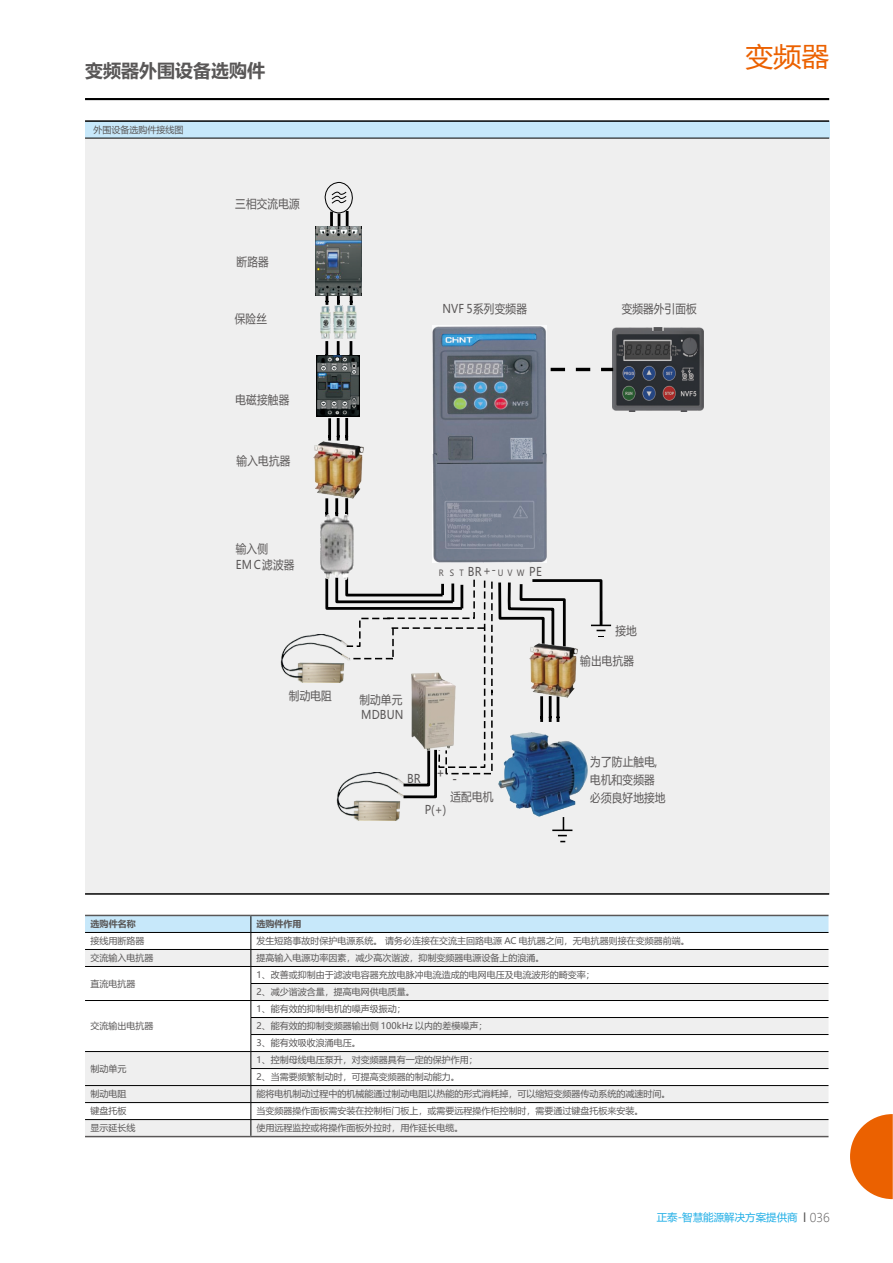
<style>
.page{position:relative;width:893px;height:1263px;background:#fff}
.page>*{position:absolute;margin:0;border:0;box-sizing:border-box;transform-origin:0 0}
.t1{font:27px "Microsoft Ya Hei";color:#eb6100}
.t2{font:700 18px "Microsoft Ya Hei";color:#595757}
.t3{font:12px/17.5px "Microsoft Ya Hei";letter-spacing:.02em;color:#5a5757;scale:.88 1}
.t4{font:10.5px "Microsoft Ya Hei";color:#20aee6}
.t5{font:9px "Microsoft Ya Hei";color:#595757}
.t6{font:700 9px "Microsoft Ya Hei";letter-spacing:.005em;color:#595757}
.t7{font:8.55px "Microsoft Ya Hei";color:#5a5757;scale:.88 1}
.s1{font-size:12px}
.s2{font-family:"Arial Unicode MS";font-size:13.2px}
.s3{font-size:12px;color:#595757}
.s4{font-weight:300;font-size:12px;color:#595757}
</style>
<div class="page">
<svg style="left:850px;top:1114px;width:43px;height:85px"></svg>
<hr style="left:85px;top:98px;width:744px;height:2px;background:#000">
<div style="left:85px;top:121px;width:744px;height:17px;background:#c7e8fa"></div>
<div style="left:85px;top:138px;width:744px;height:756px;background:#efefef"></div>
<hr style="left:85px;top:893px;width:744px;height:2px;background:#000">
<hr style="left:85px;top:120px;width:744px;height:2px;background:#000">
<hr style="left:85px;top:138px;width:744px;height:1px;background:#000">
<svg style="left:85px;top:915px;width:743px;height:221px"></svg>
<hr style="left:85px;top:1136px;width:166px;height:1px;background:#595757">
<hr style="left:251px;top:1136px;width:577px;height:1px;background:#595757">
<img style="left:336px;top:800px;width:65px;height:20px">
<img style="left:280px;top:635px;width:44px;height:48px">
<img style="left:613px;top:328px;width:90px;height:83px">
<hr style="left:325px;top:341px;width:3px;height:18px;background:#000">
<hr style="left:337px;top:341px;width:3px;height:17px;background:#000">
<svg style="left:350px;top:341px;width:2px;height:14px"></svg>
<hr style="left:330px;top:212px;width:3px;height:26px;background:#000">
<hr style="left:338px;top:214px;width:2px;height:24px;background:#000">
<hr style="left:346px;top:211px;width:3px;height:27px;background:#000">
<svg style="left:325px;top:182px;width:28px;height:31px"></svg>
<hr style="left:552px;top:829px;width:20px;height:2px;background:#000">
<svg style="left:558px;top:817px;width:9px;height:25px"></svg>
<hr style="left:328px;top:418px;width:3px;height:23px;background:#000">
<hr style="left:337px;top:418px;width:3px;height:22px;background:#000">
<hr style="left:345px;top:418px;width:3px;height:23px;background:#000">
<svg style="left:326px;top:296px;width:2px;height:9px"></svg>
<hr style="left:337px;top:286px;width:3px;height:19px;background:#000">
<hr style="left:350px;top:287px;width:3px;height:18px;background:#000">
<svg style="left:324px;top:579px;width:287px;height:221px"></svg>
<hr style="left:460px;top:585px;width:3px;height:23px;background:#000">
<hr style="left:325px;top:498px;width:3px;height:19px;background:#000">
<hr style="left:335px;top:498px;width:3px;height:19px;background:#000">
<hr style="left:345px;top:498px;width:3px;height:19px;background:#000">
<img style="left:316px;top:226px;width:46px;height:70px">
<img style="left:317px;top:355px;width:42px;height:62px">
<img style="left:432px;top:325px;width:114px;height:237px">
<svg style="left:551px;top:368px;width:62px;height:3px"></svg>
<img style="left:320px;top:305px;width:36px;height:33px">
<img style="left:313px;top:442px;width:50px;height:56px">
<img style="left:320px;top:514px;width:34px;height:65px">
<img style="left:412px;top:672px;width:43px;height:78px">
<img style="left:498px;top:732px;width:90px;height:84px">
<img style="left:530px;top:643px;width:48px;height:55px">
<p class="t2" style="left:85px;top:58px;width:181px">变频器外围设备选购件</p>
<p class="t5" style="left:94px;top:124px;width:91px">外围设备选购件接线图</p>
<p class="t3" style="left:235px;top:194px;width:75px">三相交流电源</p>
<p class="t3" style="left:237px;top:252px;width:38px">断路器</p>
<p class="t3" style="left:235px;top:309px;width:38px">保险丝</p>
<p class="t3" style="left:235px;top:391px;width:63px">电磁接触器</p>
<p class="t3" style="left:237px;top:452px;width:63px">输入电抗器</p>
<p class="t3" style="left:236px;top:541px;width:68px;line-height:15.9px">输入侧<br>EMC滤波器</p>
<p class="t3" style="left:443px;top:299px;width:97px">NVF 5系列变频器</p>
<p class="t7" style="left:439px;top:567px;width:119px">R S T<span class="s1">BR</span><sup>+</sup> <sup>-</sup>UVW<span class="s1">PE</span></p>
<p class="t3" style="left:289px;top:686px;width:50px">制动电阻</p>
<p class="t3" style="left:359px;top:691px;width:52px;line-height:15px">制动单元<br>MDBUN</p>
<p class="t3" style="left:407px;top:769px;width:58px">BR <sup>+</sup><span class="s2">-</span></p>
<p class="t3" style="left:450px;top:787px;width:50px">适配电机</p>
<p class="t3" style="left:425px;top:800px;width:26px">P(+)</p>
<p class="t3" style="left:622px;top:299px;width:87px">变频器外引面板</p>
<p class="t3" style="left:615px;top:622px;width:26px">接地</p>
<p class="t3" style="left:580px;top:651px;width:63px">输出电抗器</p>
<p class="t3" style="left:590px;top:753px;width:87px">为了防止触电,电机和变频器必须良好地接地</p>
<p class="t6" style="left:91px;top:918px;width:47px">选购件名称</p>
<p class="t6" style="left:256px;top:918px;width:47px">选购件作用</p>
<p class="t5" style="left:91px;top:935px;width:55px">接线用断路器</p>
<p class="t5" style="left:256px;top:935px;width:435px">发生短路事故时保护电源系统。 请务必连接在交流主回路电源 AC 电抗器之间，无电抗器则接在变频器前端。</p>
<p class="t5" style="left:91px;top:952px;width:64px">交流输入电抗器</p>
<p class="t5" style="left:256px;top:952px;width:289px">提高输入电源功率因素，减少高次谐波，抑制变频器电源设备上的浪涌。</p>
<p class="t5" style="left:91px;top:977px;width:46px">直流电抗器</p>
<p class="t5" style="left:256px;top:969px;width:340px">1、改善或抑制由于滤波电容器充放电脉冲电流造成的电网电压及电流波形的畸变率；</p>
<p class="t5" style="left:256px;top:986px;width:160px">2、减少谐波含量，提高电网供电质量。</p>
<p class="t5" style="left:91px;top:1020px;width:64px">交流输出电抗器</p>
<p class="t5" style="left:91px;top:1062px;width:37px">制动单元</p>
<p class="t5" style="left:256px;top:1003px;width:151px">1、能有效的抑制电机的噪声级振动；</p>
<p class="t5" style="left:256px;top:1020px;width:232px">2、能有效的抑制变频器输出侧 100kHz 以内的差模噪声；</p>
<p class="t5" style="left:256px;top:1037px;width:106px">3、能有效吸收浪涌电压。</p>
<p class="t5" style="left:256px;top:1054px;width:223px">1、控制母线电压泵升，对变频器具有一定的保护作用；</p>
<p class="t5" style="left:256px;top:1071px;width:205px">2、当需要频繁制动时，可提高变频器的制动能力。</p>
<p class="t5" style="left:91px;top:1088px;width:37px">制动电阻</p>
<p class="t5" style="left:256px;top:1088px;width:415px">能将电机制动过程中的机械能通过制动电阻以热能的形式消耗掉，可以缩短变频器传动系统的减速时间。</p>
<p class="t5" style="left:91px;top:1105px;width:37px">键盘托板</p>
<p class="t5" style="left:256px;top:1105px;width:388px">当变频器操作面板需安装在控制柜门板上，或需要远程操作柜控制时，需要通过键盘托板来安装。</p>
<p class="t5" style="left:91px;top:1122px;width:46px">显示延长线</p>
<p class="t5" style="left:256px;top:1122px;width:208px">使用远程监控或将操作面板外拉时，用作延长电缆。</p>
<h1 class="t1" style="left:745px;top:38px;width:85px">变频器</h1>
<p class="t4" style="left:657px;top:1210px;width:175px">正泰-智慧能源解决方案提供商 <span class="s3">l</span> <span class="s4">036</span></p>
</div>
